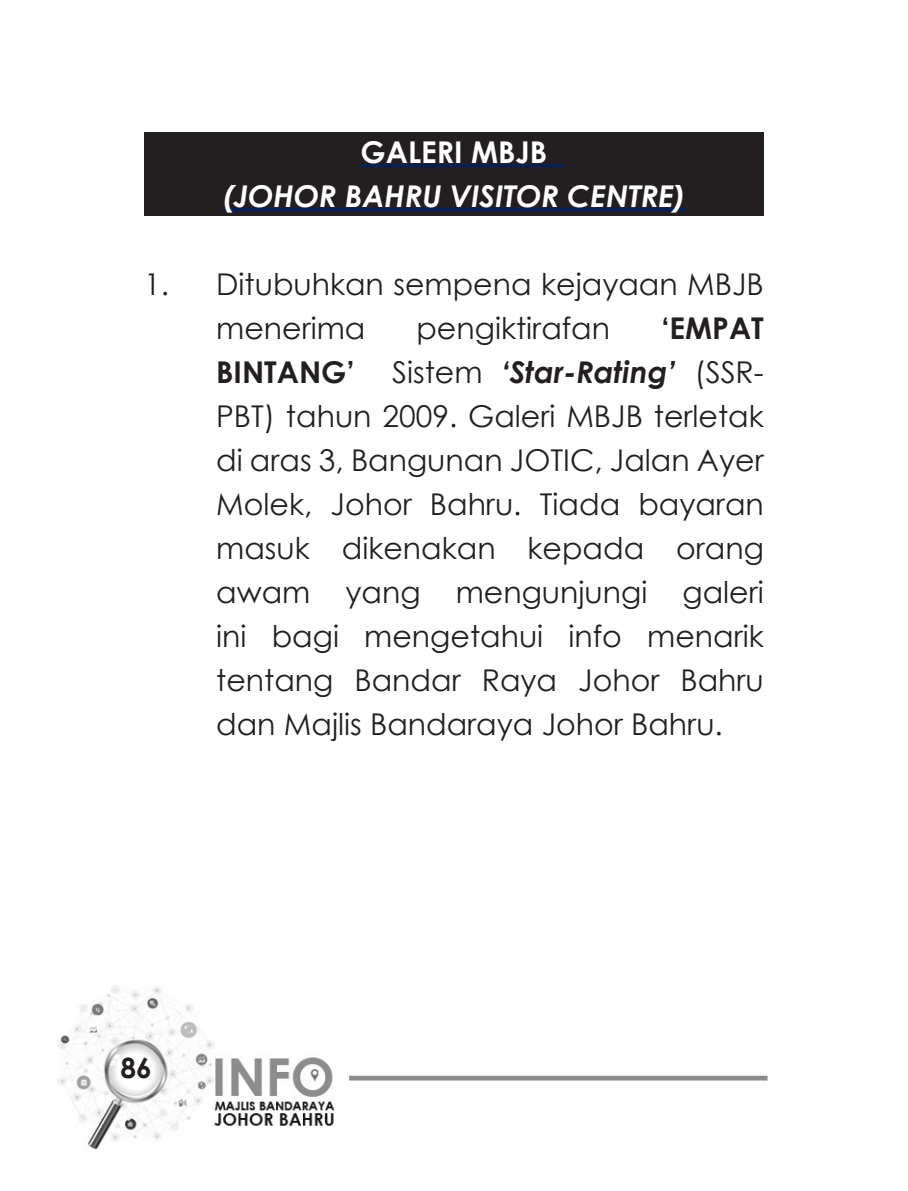
<style>
.page{position:relative;width:908px;height:1191px;background:#fff}
.page>*{position:absolute;margin:0;border:0;box-sizing:border-box;transform-origin:0 0}
.t1{font:30px/44px "Century Gothic";color:#231f20}
.Normal__Web{font:italic 700 30px "Century Gothic";color:#fff}
.Normal__Web-2{font:700 30px "Century Gothic";color:#fff}
.t2{font:700 28px "Century Gothic";color:#231f20}
.s1{font-weight:700}
.s2{font-weight:700;font-style:italic}
</style>
<div class="page">
<img style="left:58px;top:132px;width:710px;height:1017px">
<div style="left:144px;top:132px;width:619px;height:83px;background:#231f20"></div>
<hr style="left:360px;top:164px;width:204px;height:3px;background:#002060">
<hr style="left:222px;top:208px;width:463px;height:3px;background:#002060">
<p class="Normal__Web-2" style="left:360px;top:129px;width:188px">GALERI MBJB</p>
<p class="Normal__Web" style="left:222px;top:173px;width:464px">(JOHOR BAHRU VISITOR CENTRE)</p>
<p class="t1" style="left:216px;top:261px;width:549px;text-indent:-72px">1. Ditubuhkan sempena kejayaan MBJB menerima</p>
<p class="t1" style="left:416px;top:305px;width:195px">pengiktirafan</p>
<p class="t1" style="left:216px;top:305px;width:549px;text-align:justify;text-indent:445px"><span class="s1">‘EMPAT BINTANG’</span> Sistem <span class="s2">‘Star-Rating’</span> (SSR-PBT) tahun 2009. Galeri MBJB terletak di aras 3, Bangunan JOTIC, Jalan Ayer Molek, Johor Bahru. Tiada bayaran masuk dikenakan kepada orang awam yang mengunjungi galeri ini bagi mengetahui info menarik tentang Bandar Raya Johor Bahru dan Majlis Bandaraya Johor Bahru.</p>
<p class="t2" style="left:120px;top:1047px;width:33px">86</p>
</div>
